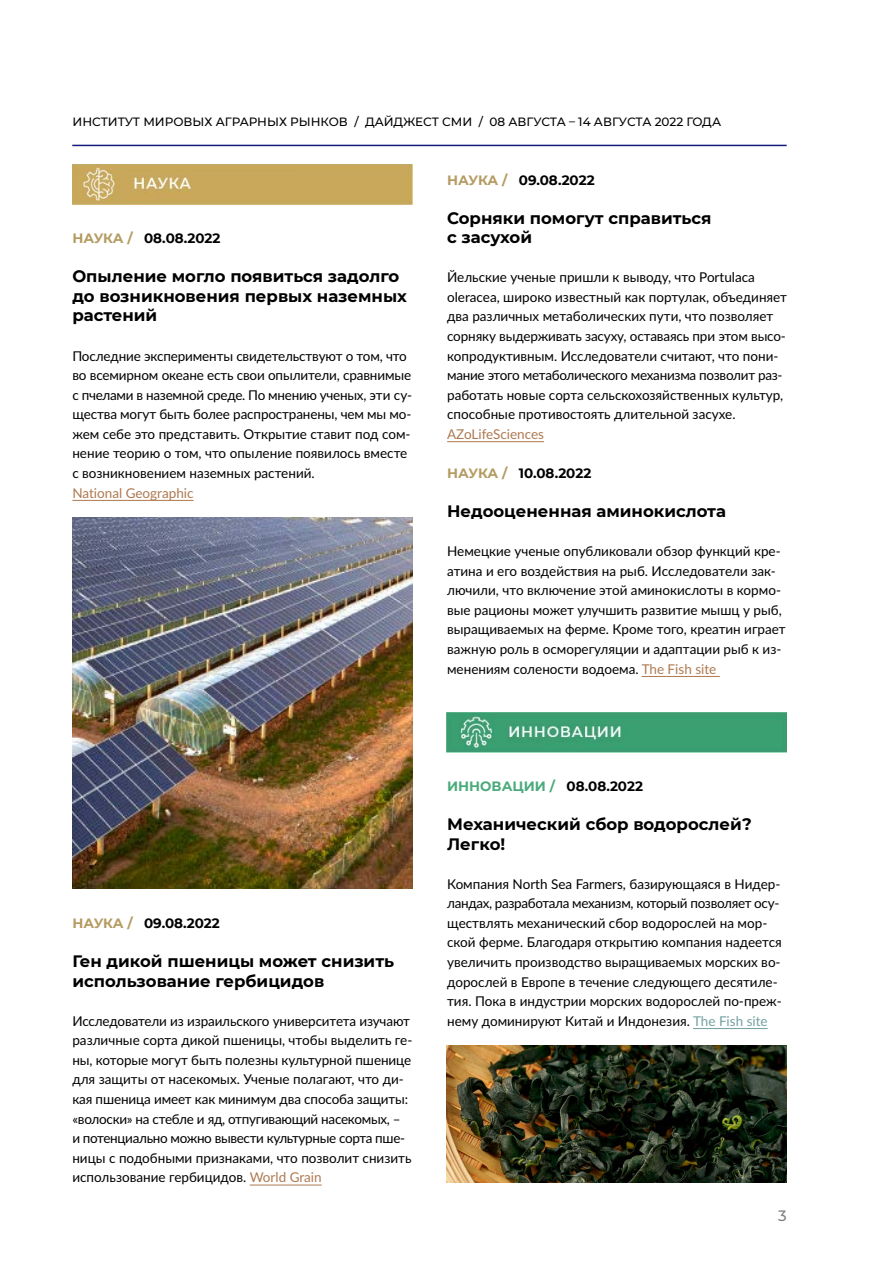
<style>
.page{position:relative;width:893px;height:1263px;background:#fff}
.page>*{position:absolute;margin:0;border:0;box-sizing:border-box;transform-origin:0 0}
.t1{font:700 16.5px/19.5px "Montserrat";color:#000}
.t2{font:500 15px "Montserrat";color:#817f7e}
.t3{font:13.5px/19.5px "Lato";color:#000}
.t4{font:700 13.5px "Montserrat";color:#000}
.t5{font:13.5px "Lato";color:#ae7950}
.t6{font:700 13.5px "Montserrat";color:#4baa7c}
.t7{font:500 12px "Montserrat";color:#000}
.s1{color:#b49b61}
.s2{color:#ae7950}
.s3{color:#000}
.s4{color:#74a0a1}
</style>
<div class="page">
<hr style="left:693px;top:1028px;width:75px;height:1px;background:#74a0a1">
<img style="left:447px;top:713px;width:340px;height:39px">
<hr style="left:250px;top:1185px;width:72px;height:1px;background:#ae7950">
<hr style="left:447px;top:441px;width:97px;height:1px;background:#ae7950">
<hr style="left:642px;top:676px;width:78px;height:1px;background:#ae7950">
<hr style="left:72px;top:500px;width:122px;height:1px;background:#ae7950">
<div style="left:72px;top:165px;width:340px;height:40px;background:#d6b976"></div>
<img style="left:72px;top:165px;width:340px;height:39px">
<hr style="left:72px;top:145px;width:715px;height:1px;background:#131a7d">
<img style="left:72px;top:517px;width:340px;height:372px">
<img style="left:447px;top:1045px;width:340px;height:137px">
<p class="t7" style="left:72px;top:113px;width:650px">ИНСТИТУТ МИРОВЫХ АГРАРНЫХ РЫНКОВ / ДАЙДЖЕСТ СМИ / 08 АВГУСТА – 14 АВГУСТА 2022 ГОДА</p>
<p class="t4" style="left:72px;top:229px;width:150px"><span class="s1">НАУКА /</span> 08.08.2022</p>
<p class="t1" style="left:72px;top:266px;width:336px">Опыление могло появиться задолго до возникновения первых наземных растений</p>
<p class="t3" style="left:72px;top:345px;width:341px">Последние эксперименты свидетельствуют о том, что во всемирном океане есть свои опылители, сравнимые с пчелами в наземной среде. По мнению ученых, эти су&shy;щества могут быть более распространены, чем мы мо&shy;жем себе это представить. Открытие ставит под сом&shy;нение теорию о том, что опыление появилось вместе с возникновением наземных растений.</p>
<p class="t5" style="left:72px;top:483px;width:123px">National Geographic</p>
<p class="t4" style="left:447px;top:170px;width:149px"><span class="s1">НАУКА /</span> 09.08.2022</p>
<p class="t1" style="left:447px;top:207px;width:266px">Сорняки помогут справиться с засухой</p>
<p class="t3" style="left:447px;top:267px;width:341px">Йельские ученые пришли к выводу, что Portulaca oleracea, широко известный как портулак, объединяет два различных метаболических пути, что позволяет сорняку выдерживать засуху, оставаясь при этом высо&shy;копродуктивным. Исследователи считают, что пони&shy;мание этого метаболического механизма позволит раз&shy;работать новые сорта сельскохозяйственных культур, способные противостоять длительной засухе.</p>
<p class="t5" style="left:447px;top:424px;width:98px">AZoLifeSciences</p>
<p class="t4" style="left:447px;top:463px;width:146px"><span class="s1">НАУКА /</span> 10.08.2022</p>
<p class="t1" style="left:447px;top:501px;width:280px">Недооцененная аминокислота</p>
<p class="t3" style="left:447px;top:541px;width:340px">Немецкие ученые опубликовали обзор функций кре&shy;атина и его воздействия на рыб. Исследователи зак&shy;лючили, что включение этой аминокислоты в кормо&shy;вые рационы может улучшить развитие мышц у рыб, выращиваемых на ферме. Кроме того, креатин играет важную роль в осморегуляции и адаптации рыб к из&shy;менениям солености водоема. <span class="s2">The Fish site</span></p>
<p class="t4" style="left:72px;top:913px;width:149px"><span class="s1">НАУКА /</span> 09.08.2022</p>
<p class="t1" style="left:72px;top:950px;width:323px">Ген дикой пшеницы может снизить использование гербицидов</p>
<p class="t3" style="left:72px;top:1010px;width:341px">Исследователи из израильского университета изучают различные сорта дикой пшеницы, чтобы выделить ге&shy;ны, которые могут быть полезны культурной пшенице для защиты от насекомых. Ученые полагают, что ди&shy;кая пшеница имеет как минимум два способа защиты: «волоски» на стебле и яд, отпугивающий насекомых, –<br>и потенциально можно вывести культурные сорта пше&shy;ницы с подобными признаками, что позволит снизить использование гербицидов. <span class="s2">World Grain</span></p>
<p class="t6" style="left:447px;top:776px;width:197px">ИННОВАЦИИ / <span class="s3">08.08.2022</span></p>
<p class="t1" style="left:447px;top:814px;width:306px">Механический сбор водорослей?<br>Легко!</p>
<p class="t3" style="left:447px;top:873px;width:336px">Компания North Sea Farmers, базирующаяся в Нидер&shy;ландах, разработала механизм, который позволяет осу&shy;ществлять механический сбор водорослей на мор&shy;ской ферме. Благодаря открытию компания надеется увеличить производство выращиваемых морских во&shy;дорослей в Европе в течение следующего десятиле&shy;тия. Пока в индустрии морских водорослей по-преж&shy;нему доминируют Китай и Индонезия. <span class="s4">The Fish site</span></p>
<p class="t2" style="left:778px;top:1205px;width:10px">3</p>
</div>
